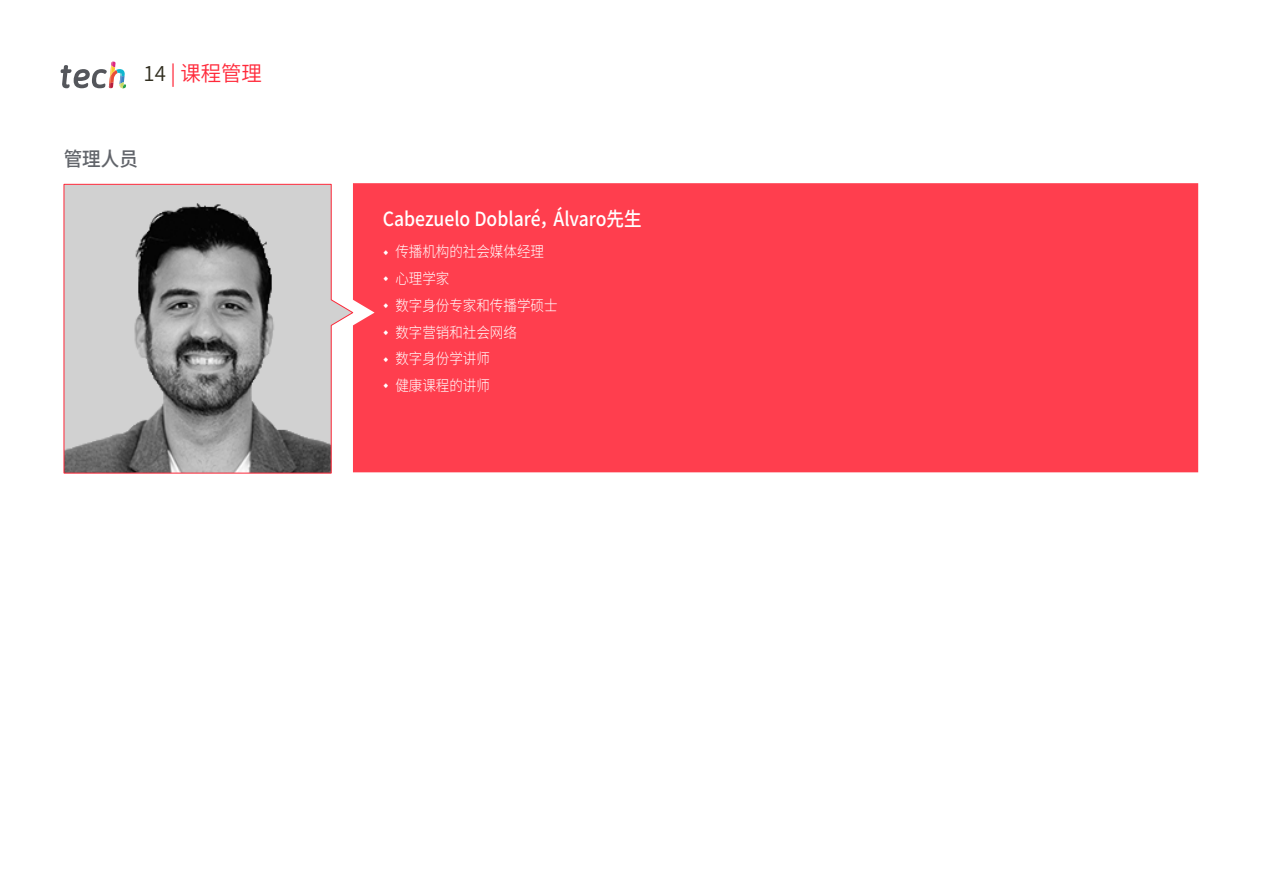
<style>
.page{position:relative;width:1263px;height:893px;background:#fff}
.page>*{position:absolute;margin:0;border:0;box-sizing:border-box;transform-origin:0 0}
.t1{font:21px "Source Han Sans CN";color:#ff293a}
.t2{font:500 19.5px "Source Han Sans CN";color:#fff;scale:.9 1}
.t3{font:500 19.5px "Source Han Sans CN";color:#61646a;scale:.95 1}
.t4{font:300 15px/26.7px "Source Han Sans CN";color:#fff;scale:.9 1}
.s1{color:#312e20}
</style>
<div class="page">
<div style="left:353px;top:183px;width:845px;height:289px;background:#ff3e4e"></div>
<svg style="left:64px;top:184px;width:289px;height:289px;background:#aaa8a8"></svg>
<svg style="left:61px;top:62px;width:65px;height:27px"></svg>
<svg style="left:384px;top:250px;width:4px;height:5px"></svg>
<svg style="left:384px;top:276px;width:4px;height:5px"></svg>
<svg style="left:384px;top:303px;width:4px;height:5px"></svg>
<svg style="left:384px;top:330px;width:4px;height:5px"></svg>
<svg style="left:384px;top:357px;width:4px;height:5px"></svg>
<svg style="left:384px;top:383px;width:4px;height:5px"></svg>
<h1 class="t1" style="left:144px;top:61px;width:120px"><span class="s1">14</span> | 课程管理</h1>
<h2 class="t3" style="left:64px;top:147px;width:80px">管理人员</h2>
<h2 class="t2" style="left:383px;top:207px;width:289px">Cabezuelo Doblaré，Álvaro先生</h2>
<p class="t4" style="left:395px;top:239px;width:181px">传播机构的社会媒体经理心理学家<br>数字身份专家和传播学硕士数字营销和社会网络<br>数字身份学讲师<br>健康课程的讲师</p>
</div>
